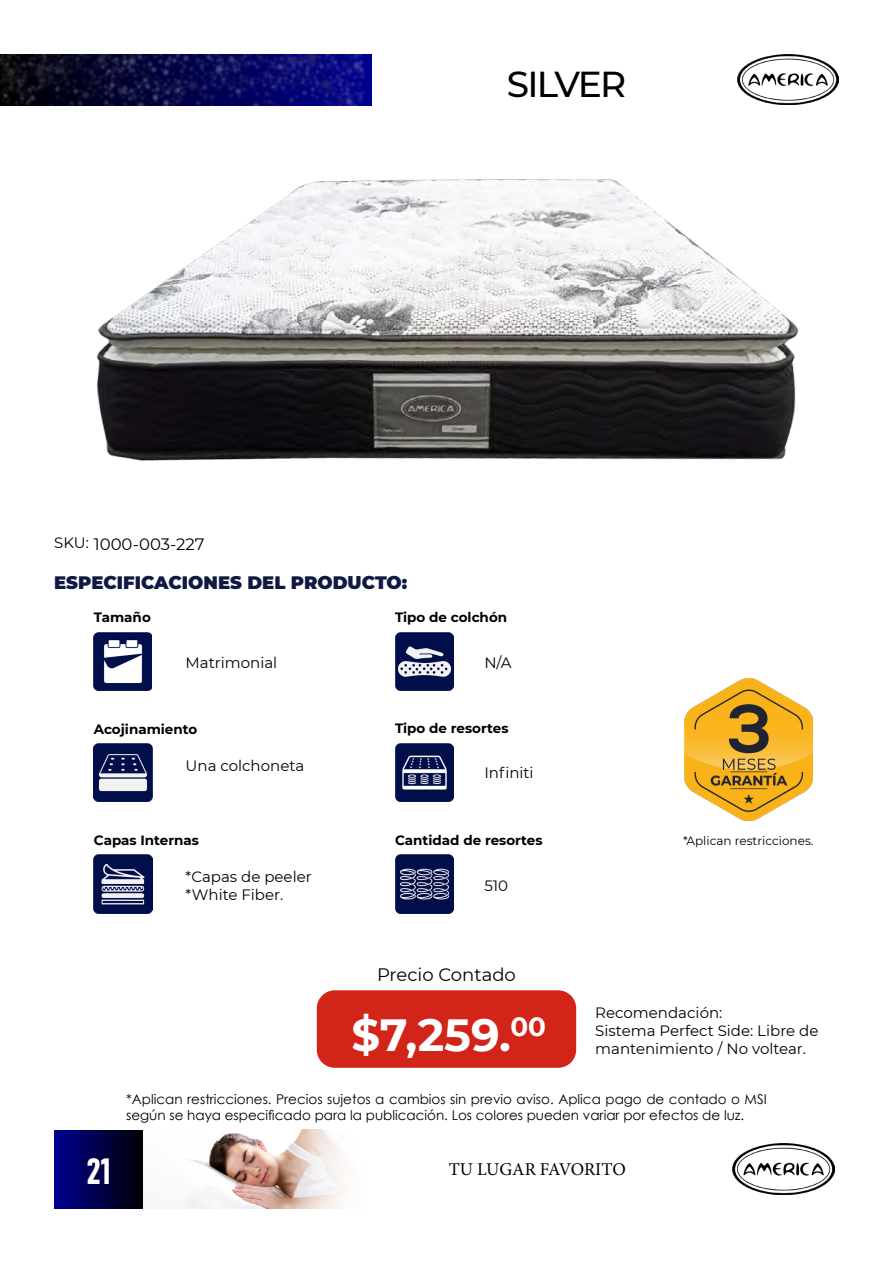
<style>
.page{position:relative;width:893px;height:1263px;background:#fff}
.page>*{position:absolute;margin:0;border:0;box-sizing:border-box;transform-origin:0 0}
.t1{font:700 45px "Montserrat";color:#fff}
.t2{font:500 36px "Montserrat";letter-spacing:-.05em;color:#000}
.t3{font:36px "Bahnschrift";color:#fff}
.t4{font:900 18px "Montserrat";color:#101942}
.t5{font:18px "Minion Pro";letter-spacing:-.005em;color:#000}
.t6{font:18px "Montserrat";color:#000}
.t7{font:16.5px "Montserrat";color:#000}
.t8{font:15px/18px "Montserrat";color:#000}
.t9{font:13.5px/16.2px "Century Gothic";color:#000}
.t10{font:700 13.5px "Montserrat";color:#000}
.t11{font:12px "Montserrat";color:#000}
.s1{font-size:15px}
</style>
<div class="page">
<div style="left:54px;top:1130px;width:89px;height:79px;background:linear-gradient(to right,#000091,#000003)"></div>
<img style="left:0;top:54px;width:371px;height:52px">
<img style="left:684px;top:678px;width:128px;height:142px">
<img style="left:94px;top:632px;width:58px;height:58px">
<img style="left:94px;top:743px;width:58px;height:59px">
<img style="left:94px;top:855px;width:58px;height:58px">
<img style="left:395px;top:632px;width:58px;height:58px">
<img style="left:395px;top:743px;width:58px;height:59px">
<img style="left:395px;top:855px;width:58px;height:58px">
<img style="left:184px;top:1129px;width:651px;height:80px">
<div style="left:317px;top:990px;width:259px;height:78px;background:#d22418;border-radius:18px"></div>
<img style="left:737px;top:54px;width:102px;height:50px">
<img style="left:732px;top:1144px;width:102px;height:50px">
<img style="left:97px;top:179px;width:702px;height:282px">
<p class="t2" style="left:507px;top:59px;width:121px">SILVER</p>
<p class="t7" style="left:54px;top:533px;width:152px"><span class="s1">SKU:</span> 1000-003-227</p>
<h3 class="t4" style="left:54px;top:569px;width:355px">ESPECIFICACIONES DEL PRODUCTO:</h3>
<p class="t10" style="left:94px;top:608px;width:59px">Tamaño</p>
<p class="t8" style="left:186px;top:653px;width:93px">Matrimonial</p>
<p class="t10" style="left:94px;top:719px;width:105px">Acojinamiento</p>
<p class="t8" style="left:186px;top:756px;width:120px">Una colchoneta</p>
<p class="t10" style="left:94px;top:831px;width:107px">Capas Internas</p>
<p class="t8" style="left:186px;top:867px;width:128px">*Capas de peeler</p>
<p class="t8" style="left:186px;top:885px;width:99px">*White Fiber.</p>
<p class="t10" style="left:395px;top:607px;width:114px">Tipo de colchón</p>
<p class="t8" style="left:484px;top:653px;width:29px">N/A</p>
<p class="t10" style="left:395px;top:718px;width:115px">Tipo de resortes</p>
<p class="t8" style="left:484px;top:763px;width:51px">Infiniti</p>
<p class="t10" style="left:395px;top:831px;width:149px">Cantidad de resortes</p>
<p class="t8" style="left:484px;top:876px;width:25px">510</p>
<h3 class="t6" style="left:377px;top:962px;width:140px">Precio Contado</h3>
<p class="t1" style="left:351px;top:1002px;width:196px">$7,259.<sup>00</sup></p>
<p class="t11" style="left:683px;top:832px;width:132px">*Aplican restricciones.</p>
<p class="t8" style="left:595px;top:1003px;width:225px">Recomendación:<br>Sistema Perfect Side: Libre de mantenimiento / No voltear.</p>
<h2 class="t3" style="left:87px;top:1148px;width:26px">21</h2>
<p class="t9" style="left:126px;top:1091px;width:642px">*Aplican restricciones. Precios sujetos a cambios sin previo aviso. Aplica pago de contado o MSI según se haya especificado para la publicación. Los colores pueden variar por efectos de luz.</p>
<h3 class="t5" style="left:449px;top:1157px;width:179px">TU LUGAR FAVORITO</h3>
</div>
